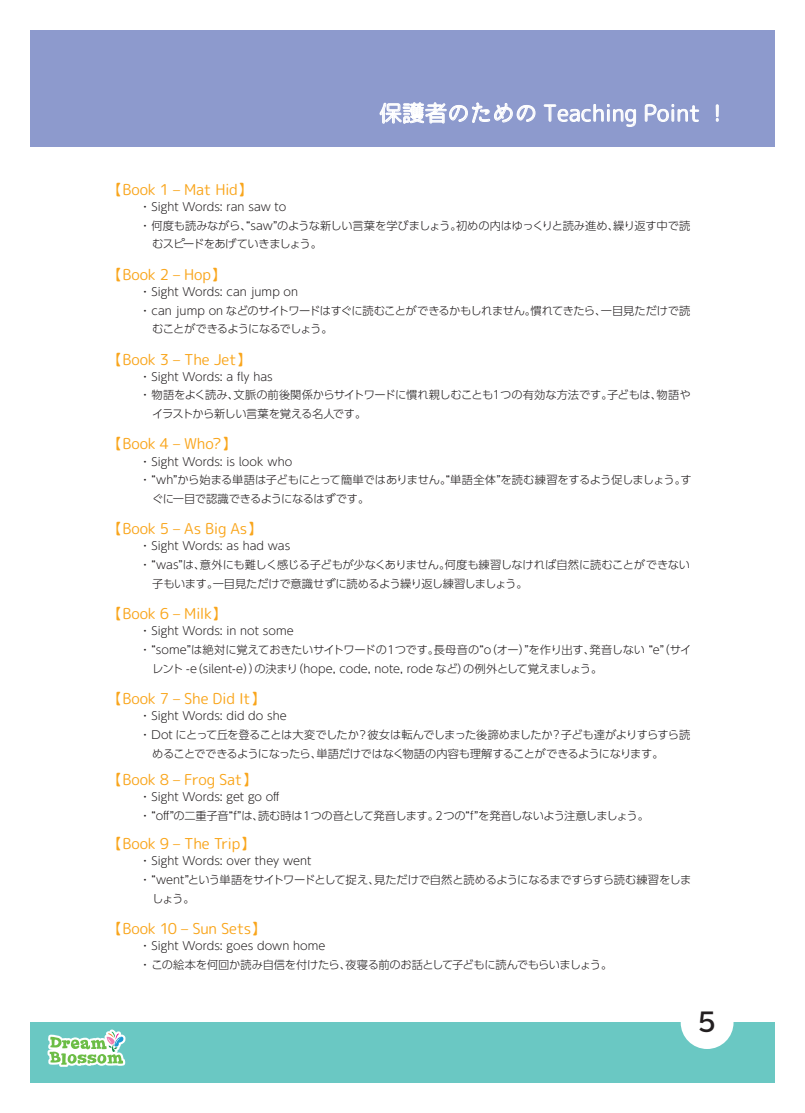
<style>
.page{position:relative;width:805px;height:1113px;background:#fff}
.page>*{position:absolute;margin:0;border:0;box-sizing:border-box;transform-origin:0 0}
.t1{font:25px "BIZ UDP Gothic Bold";color:#231f20}
.t2{font:22.5px "irohamaru mikami Regular";color:#fff}
.t3{font:15px "irohamaru mikami Regular";letter-spacing:-.01em;color:#f9a51b}
.t4{font:300 11.25px/18.8px "UD Shin Go Pr 6 N";letter-spacing:-.02em;color:#231f20}
.t5{font:300 11.25px "UD Shin Go Pr 6 N";color:#231f20}
.t6{font:300 11.25px "UD Shin Go Pr 6 N";letter-spacing:-.05em;color:#231f20}
.t7{font:300 11.25px "UD Shin Go Pr 6 N";letter-spacing:-.04em;color:#231f20}
.t8{font:300 11.25px "UD Shin Go Pr 6 N";letter-spacing:-.07em;color:#231f20}
.t9{font:300 11.25px "UD Shin Go Pr 6 N";letter-spacing:-.06em;color:#231f20}
</style>
<div class="page">
<div style="left:30px;top:1022px;width:744px;height:60px;background:#6ac8c3"></div>
<div style="left:680px;top:996px;width:53px;height:53px;background:#fff;border-radius:50%"></div>
<div style="left:30px;top:30px;width:744px;height:117px;background:#8d9acd"></div>
<svg style="left:380px;top:102px;width:155px;height:22px"></svg>
<svg style="left:543px;top:104px;width:92px;height:23px"></svg>
<svg style="left:644px;top:104px;width:55px;height:18px"></svg>
<svg style="left:715px;top:104px;width:3px;height:18px"></svg>
<svg style="left:48px;top:1029px;width:78px;height:38px"></svg>
<h3 class="t3" style="left:107px;top:179px;width:147px">【Book 1 – Mat Hid】</h3>
<h2 class="t2" style="left:379px;top:97px;width:350px">保護者のための Teaching Point ！</h2>
<p class="t5" style="left:139px;top:197px;width:148px">・ Sight Words: ran saw to</p>
<p class="t4" style="left:139px;top:216px;width:552px">・ 何度も読みながら、“saw”のような新しい言葉を学びましょう。初めの内はゆっくりと読み進め、繰り返す中で読</p>
<p class="t9" style="left:152px;top:235px;width:171px">むスピードをあげていきましょう。</p>
<h3 class="t3" style="left:107px;top:263px;width:120px">【Book 2 – Hop】</h3>
<p class="t5" style="left:139px;top:282px;width:160px">・ Sight Words: can jump on</p>
<p class="t4" style="left:139px;top:300px;width:552px">・ can jump on などのサイトワードはすぐに読むことができるかもしれません。慣れてきたら、一目見ただけで読</p>
<p class="t8" style="left:152px;top:320px;width:182px">むことができるようになるでしょう。</p>
<h3 class="t3" style="left:107px;top:348px;width:146px">【Book 3 – The Jet】</h3>
<p class="t5" style="left:139px;top:367px;width:135px">・ Sight Words: a fly has</p>
<p class="t4" style="left:139px;top:385px;width:552px">・ 物語をよく読み、文脈の前後関係からサイトワードに慣れ親しむことも１つの有効な方法です。子どもは、物語や</p>
<p class="t7" style="left:152px;top:405px;width:215px">イラストから新しい言葉を覚える名人です。</p>
<h3 class="t3" style="left:107px;top:433px;width:131px">【Book 4 – Who?】</h3>
<p class="t5" style="left:139px;top:452px;width:154px">・ Sight Words: is look who</p>
<p class="t4" style="left:139px;top:470px;width:553px">・ “wh”から始まる単語は子どもにとって簡単ではありません。“単語全体”を読む練習をするよう促しましょう。す</p>
<p class="t4" style="left:152px;top:489px;width:219px">ぐに一目で認識できるようになるはずです。</p>
<h3 class="t3" style="left:107px;top:518px;width:156px">【Book 5 – As Big As】</h3>
<p class="t5" style="left:139px;top:537px;width:152px">・ Sight Words: as had was</p>
<p class="t4" style="left:139px;top:555px;width:552px">・ “was”は、意外にも難しく感じる子どもが少なくありません。何度も練習しなければ自然に読むことができない</p>
<p class="t4" style="left:152px;top:574px;width:377px">子もいます。一目見ただけで意識せずに読めるよう繰り返し練習しましょう。</p>
<h3 class="t3" style="left:107px;top:603px;width:121px">【Book 6 – Milk】</h3>
<p class="t5" style="left:139px;top:622px;width:156px">・ Sight Words: in not some</p>
<p class="t4" style="left:139px;top:640px;width:553px">・ “some”は絶対に覚えておきたいサイトワードの１つです。長母音の“o（オー）”を作り出す、発音しない “e”（サイ</p>
<p class="t4" style="left:152px;top:658px;width:451px">レント -e（silent-e））の決まり（hope, code, note, rode など）の例外として覚えましょう。</p>
<h3 class="t3" style="left:107px;top:688px;width:160px">【Book 7 – She Did It】</h3>
<p class="t5" style="left:139px;top:706px;width:149px">・ Sight Words: did do she</p>
<p class="t6" style="left:139px;top:725px;width:552px">・ Dot にとって丘を登ることは大変でしたか？彼女は転んでしまった後諦めましたか？子ども達がよりすらすら読</p>
<p class="t4" style="left:152px;top:743px;width:513px">めることでできるようになったら、単語だけではなく物語の内容も理解することができるようになります。</p>
<h3 class="t3" style="left:107px;top:769px;width:152px">【Book 8 – Frog Sat】</h3>
<p class="t4" style="left:139px;top:787px;width:511px">・ Sight Words: get go off<br>・ “off”の二重子音“f”は、読む時は１つの音として発音します。２つの“f”を発音しないよう注意しましょう。</p>
<h3 class="t3" style="left:107px;top:833px;width:149px">【Book 9 – The Trip】</h3>
<p class="t5" style="left:139px;top:852px;width:173px">・ Sight Words: over they went</p>
<p class="t4" style="left:139px;top:870px;width:553px">・ “went”という単語をサイトワードとして捉え、見ただけで自然と読めるようになるまですらすら読む練習をしま</p>
<p class="t4" style="left:152px;top:889px;width:44px">しょう。</p>
<h3 class="t3" style="left:107px;top:918px;width:160px">【Book 10 – Sun Sets】</h3>
<p class="t4" style="left:139px;top:936px;width:474px">・ Sight Words: goes down home<br>・ この絵本を何回か読み自信を付けたら、夜寝る前のお話として子どもに読んでもらいましょう。</p>
<h1 class="t1" style="left:697px;top:1009px;width:21px">5</h1>
</div>
